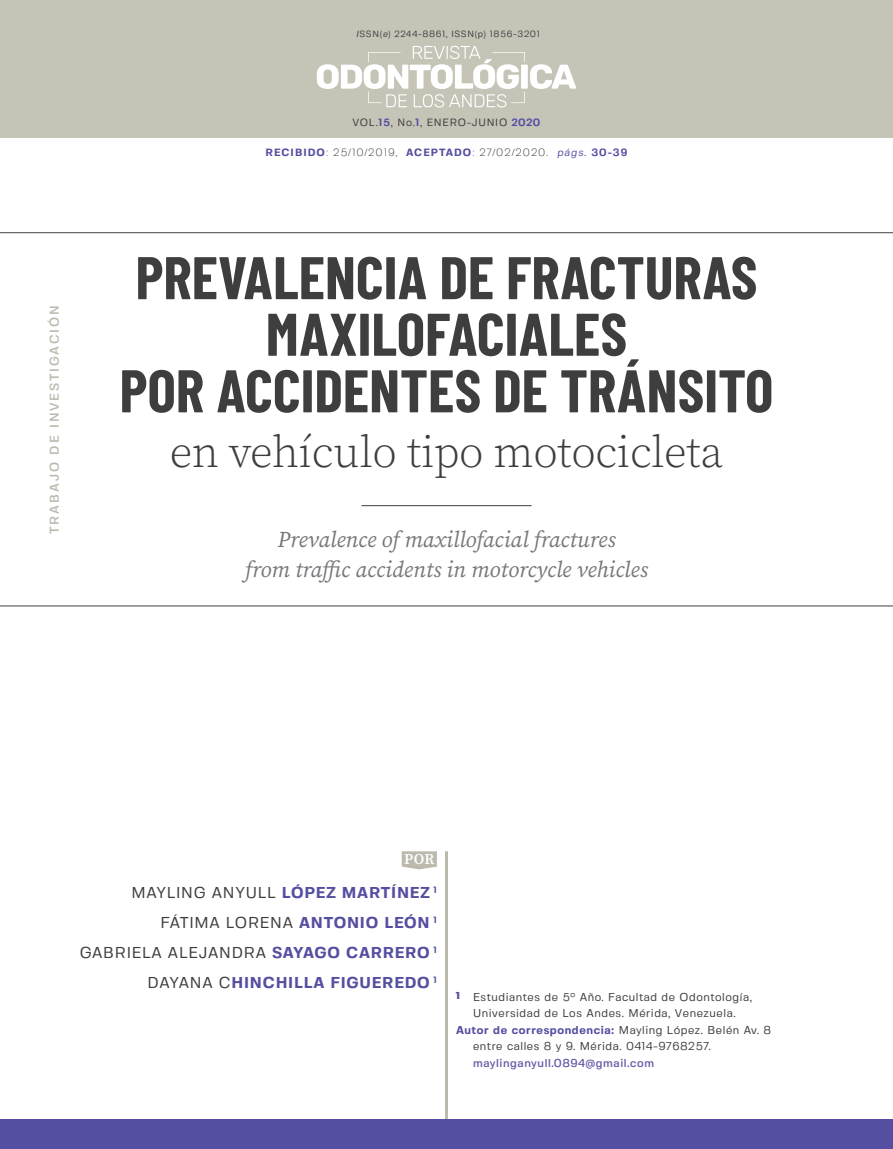
<style>
.page{position:relative;width:893px;height:1149px;background:#fff}
.page>*{position:absolute;margin:0;border:0;box-sizing:border-box;transform-origin:0 0}
.t1{font:700 60px/56.6px "Barlow Condensed";color:#3e3e3f;text-align:center}
.t2{font:300 45px "Source Serif Pro";letter-spacing:-.01em;color:#3e3e3f}
.t3{font:italic 22.5px/30px "Source Serif Pro";color:#76787b;text-align:center}
.t4{font:700 15.75px/30px "Fivo Sans";letter-spacing:.05em;color:#554fa1;text-align:right}
.t5{font:600 15px "Source Serif Pro";color:#fff}
.t6{font:500 12.75px "Fivo Sans";letter-spacing:.15em;color:#bcbaad}
.t7{font:11.4px "Fivo Sans";letter-spacing:.05em;color:#3e3e3f}
.t8{font:700 11.4px "Fivo Sans";letter-spacing:.05em;color:#554fa1}
.t9{font:500 11.4px "Fivo Sans";letter-spacing:.05em;color:#635ca8}
.t10{font:300 10.5px "Fivo Sans";letter-spacing:.095em;color:#3e3e3f}
.t11{font:10.5px "Fivo Sans";letter-spacing:.075em;color:#3e3e3f}
.t12{font:9px "Fivo Sans";letter-spacing:.075em;color:#3e3e3f}
.s1{font-style:italic}
.s2{font-weight:700;color:#554fa1}
.s3{color:#554fa1}
.s4{font-weight:400;font-style:italic;color:#554fa1}
.s5{font-weight:400;color:#3e3e3f}
.s6{font-weight:900;font-size:10.05px;color:#554fa1}
</style>
<div class="page">
<div style="left:0;top:0;width:893px;height:137px;background:#c6c4b7"></div>
<svg style="left:402px;top:851px;width:35px;height:18px"></svg>
<svg style="left:317px;top:46px;width:259px;height:61px"></svg>
<hr style="left:361px;top:505px;width:170px;height:1px;background:#3e3e3f">
<hr style="left:0;top:605px;width:893px;height:1px;background:#3e3e3f">
<hr style="left:0;top:232px;width:893px;height:1px;background:#3e3e3f">
<hr style="left:445px;top:851px;width:3px;height:297px;background:#bcbaad">
<div style="left:0;top:1118px;width:893px;height:30px;background:#554fa1"></div>
<p class="t6" style="left:47px;top:534px;width:230px;rotate:-90deg">TRABAJO DE INVESTIGACIÓN</p>
<p class="t12" style="left:356px;top:28px;width:185px"><span class="s1">I</span>SSN(<span class="s1">e</span>) 2244-8861, ISSN(p) 1856-3201</p>
<p class="t11" style="left:353px;top:116px;width:189px">VOL.<span class="s2">15</span>, No.<span class="s2">1</span>, ENERO-JUNIO <span class="s2">2020</span></p>
<p class="t10" style="left:266px;top:145px;width:363px"><span class="s2">RECIBIDO</span><span class="s3">:</span> 25/10/2019, <span class="s2">ACEPTADO</span><span class="s3">:</span> 27/02/2020. <span class="s4">págs.</span> <span class="s2">30-39</span></p>
<h1 class="t1" style="left:120px;top:248px;width:655px">PREVALENCIA DE FRACTURAS<br>MAXILOFACIALES<br>POR ACCIDENTES DE TRÁNSITO</h1>
<h2 class="t2" style="left:170px;top:425px;width:555px">en vehículo tipo motocicleta</h2>
<h3 class="t3" style="left:245px;top:525px;width:404px">Prevalence of maxillofacial fractures<br>from traffic accidents in motorcycle vehicles</h3>
<h3 class="t5" style="left:404px;top:850px;width:32px">POR</h3>
<h3 class="t4" style="left:80px;top:877px;width:358px"><span class="s5">MAYLING ANYULL</span> LÓPEZ MARTÍNEZ <sup>1<br></sup><span class="s5">FÁTIMA LORENA</span> ANTONIO LEÓN <sup>1<br></sup><span class="s5">GABRIELA ALEJANDRA</span> SAYAGO CARRERO <sup>1<br></sup><span class="s5">DAYANA C</span>HINCHILLA FIGUEREDO <sup>1</sup></h3>
<p class="t7" style="left:456px;top:989px;width:297px"><span class="s6">1</span> Estudiantes de 5° Año. Facultad de Odontología,</p>
<p class="t7" style="left:473px;top:1005px;width:264px">Universidad de Los Andes. Mérida, Venezuela.</p>
<p class="t8" style="left:456px;top:1022px;width:317px">Autor de correspondencia: <span class="s5">Mayling López. Belén Av. 8</span></p>
<p class="t7" style="left:473px;top:1038px;width:239px">entre calles 8 y 9. Mérida. 0414-9768257.</p>
<p class="t9" style="left:473px;top:1055px;width:183px">maylinganyull.0894@gmail.com</p>
</div>
